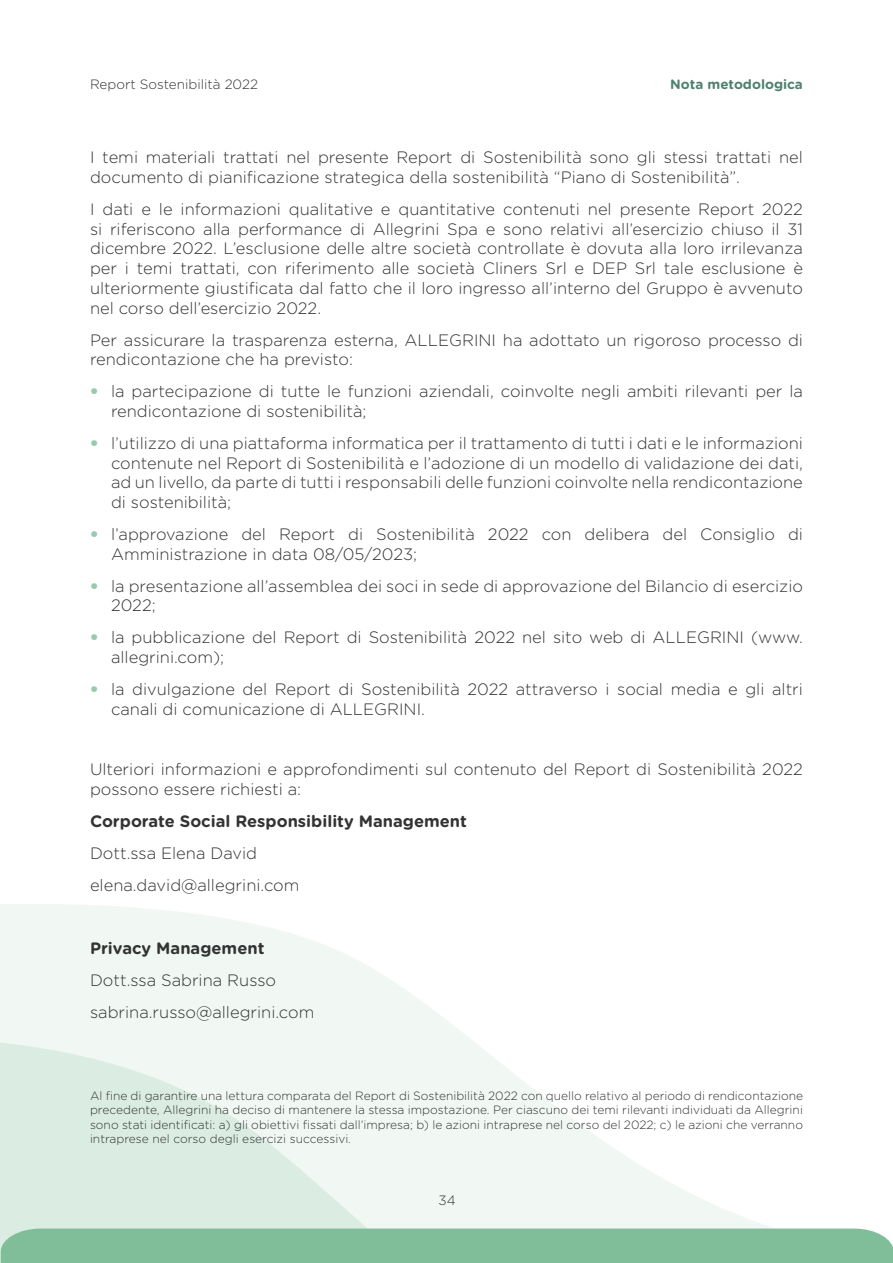
<style>
.page{position:relative;width:893px;height:1263px;background:#fff}
.page>*{position:absolute;margin:0;border:0;box-sizing:border-box;transform-origin:0 0}
.Corpo_testo{font:300 16.5px/19.8px "Gotham Rounded";color:#333}
.Corpo_testo-2{font:700 16.5px "Gotham Rounded";color:#333}
.Corpo_Testo_Tabelle{font:300 13.5px "Gotham Rounded";color:#333}
.Corpo_Testo_Tabelle-2{font:700 13.5px "Gotham Rounded";color:#4d816e}
.Corpo_testo-3{font:300 12px/14.4px "Gotham Rounded";color:#333;text-align:justify}
.s1{font-family:"Helvetica Neue";font-weight:700;color:#99caad}
</style>
<div class="page">
<svg style="left:0;top:904px;width:772px;height:324px"></svg>
<svg style="left:0;top:1042px;width:494px;height:221px;fill:#f1f8f4"></svg>
<div style="left:1px;top:1228px;width:892px;height:35px;background:#80bd99"></div>
<p class="Corpo_Testo_Tabelle" style="left:90px;top:75px;width:170px">Report Sostenibilità 2022</p>
<p class="Corpo_Testo_Tabelle-2" style="left:670px;top:75px;width:134px">Nota metodologica</p>
<p class="Corpo_testo" style="left:90px;top:147px;width:714px">I temi materiali trattati nel presente Report di Sostenibilità sono gli stessi trattati nel documento di pianificazione strategica della sostenibilità “Piano di Sostenibilità”.</p>
<p class="Corpo_testo" style="left:90px;top:198px;width:714px;text-align:justify">I dati e le informazioni qualitative e quantitative contenuti nel presente Report 2022 si riferiscono alla performance di Allegrini Spa e sono relativi all’esercizio chiuso il 31 dicembre 2022. L’esclusione delle altre società controllate è dovuta alla loro irrilevanza per i temi trattati, con riferimento alle società Cliners Srl e DEP Srl tale esclusione è ulteriormente giustificata dal fatto che il loro ingresso all’interno del Gruppo è avvenuto nel corso dell’esercizio 2022.</p>
<p class="Corpo_testo" style="left:90px;top:329px;width:714px">Per assicurare la trasparenza esterna, ALLEGRINI ha adottato un rigoroso processo di rendicontazione che ha previsto:</p>
<p class="Corpo_testo" style="left:111px;top:381px;width:693px;text-indent:-21px"><span class="s1">•</span> la partecipazione di tutte le funzioni aziendali, coinvolte negli ambiti rilevanti per la rendicontazione di sostenibilità;</p>
<p class="Corpo_testo" style="left:111px;top:432px;width:694px;text-align:justify;text-indent:-21px"><span class="s1">•</span> l’utilizzo di una piattaforma informatica per il trattamento di tutti i dati e le informazioni contenute nel Report di Sostenibilità e l’adozione di un modello di validazione dei dati, ad un livello, da parte di tutti i responsabili delle funzioni coinvolte nella rendicontazione di sostenibilità;</p>
<p class="Corpo_testo" style="left:111px;top:524px;width:693px;text-indent:-21px"><span class="s1">•</span> l’approvazione del Report di Sostenibilità 2022 con delibera del Consiglio di<br>Amministrazione in data 08/05/2023;</p>
<p class="Corpo_testo" style="left:111px;top:575px;width:693px;text-indent:-21px"><span class="s1">•</span> la presentazione all’assemblea dei soci in sede di approvazione del Bilancio di esercizio<br>2022;</p>
<p class="Corpo_testo" style="left:111px;top:627px;width:693px;text-indent:-21px"><span class="s1">•</span> la pubblicazione del Report di Sostenibilità 2022 nel sito web di ALLEGRINI (www. allegrini.com);</p>
<p class="Corpo_testo" style="left:111px;top:678px;width:693px;text-indent:-21px"><span class="s1">•</span> la divulgazione del Report di Sostenibilità 2022 attraverso i social media e gli altri canali di comunicazione di ALLEGRINI.</p>
<p class="Corpo_testo" style="left:90px;top:759px;width:714px">Ulteriori informazioni e approfondimenti sul contenuto del Report di Sostenibilità 2022 possono essere richiesti a:</p>
<p class="Corpo_testo-2" style="left:90px;top:809px;width:379px">Corporate Social Responsibility Management</p>
<p class="Corpo_testo" style="left:90px;top:842px;width:169px">Dott.ssa Elena David</p>
<p class="Corpo_testo" style="left:90px;top:874px;width:211px">elena.david@allegrini.com</p>
<p class="Corpo_testo-2" style="left:90px;top:936px;width:176px">Privacy Management</p>
<p class="Corpo_testo" style="left:90px;top:969px;width:188px">Dott.ssa Sabrina Russo</p>
<p class="Corpo_testo" style="left:90px;top:1001px;width:226px">sabrina.russo@allegrini.com</p>
<p class="Corpo_testo-3" style="left:90px;top:1088px;width:714px">Al fine di garantire una lettura comparata del Report di Sostenibilità 2022 con quello relativo al periodo di rendicontazione precedente, Allegrini ha deciso di mantenere la stessa impostazione. Per ciascuno dei temi rilevanti individuati da Allegrini sono stati identificati: a) gli obiettivi fissati dall’impresa; b) le azioni intraprese nel corso del 2022; c) le azioni che verranno intraprese nel corso degli esercizi successivi.</p>
<p class="Corpo_Testo_Tabelle" style="left:439px;top:1191px;width:19px">34</p>
</div>
